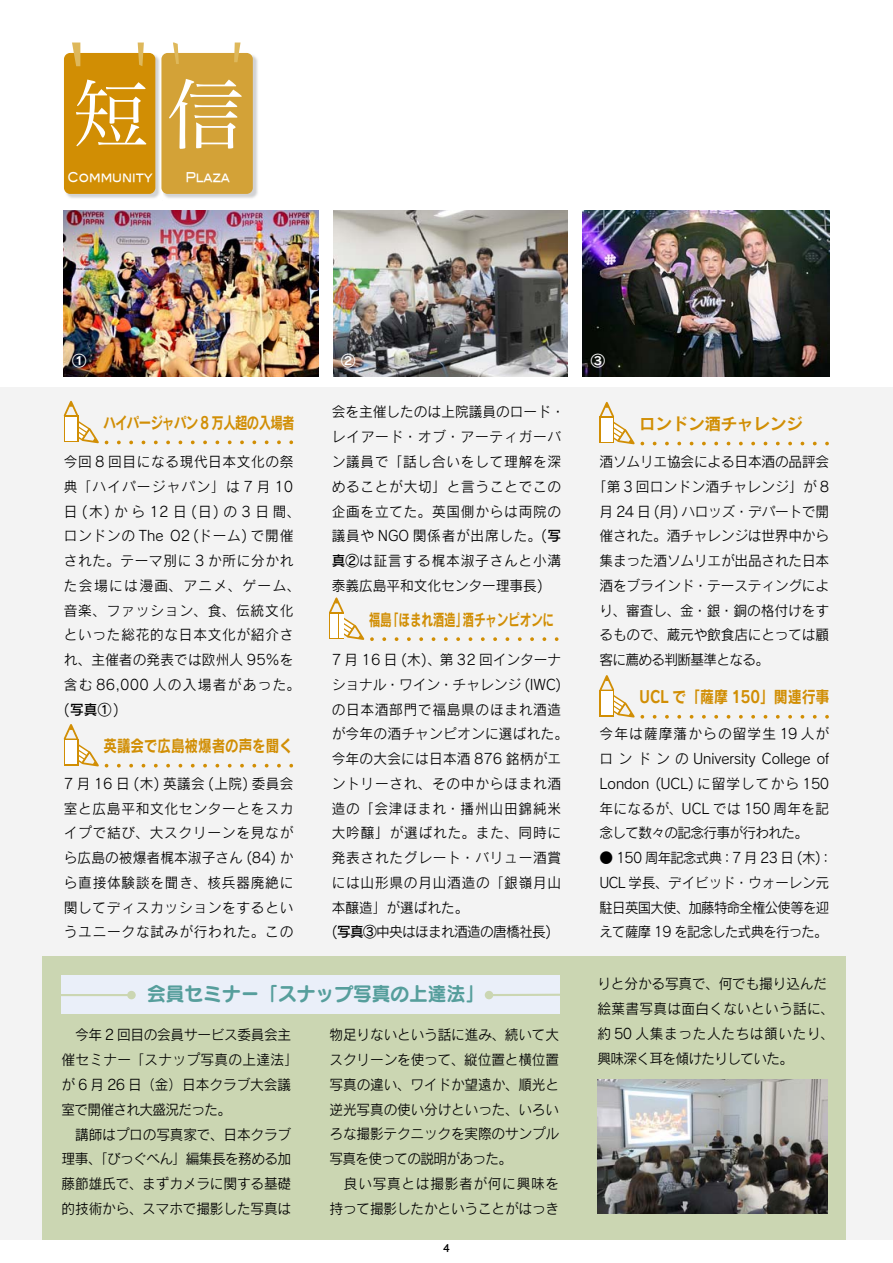
<style>
.page{position:relative;width:893px;height:1263px;background:#fff}
.page>*{position:absolute;margin:0;border:0;box-sizing:border-box;transform-origin:0 0}
.t1{font:19.5px "Seurat CID B 83 pv RKSJ H";color:#569e9c;scale:.96 1}
.t2{font:16.5px "Rodin CID B 83 pv RKSJ H";letter-spacing:-.01em;color:#d18e04;scale:.7 1}
.t3{font:16.5px "Rodin CID B 83 pv RKSJ H";letter-spacing:-.05em;color:#d18e04;scale:.75 1}
.t4{font:16.5px "Rodin CID B 83 pv RKSJ H";letter-spacing:-.01em;color:#d18e04;scale:.85 1}
.t5{font:16.5px "Rodin CID B 83 pv RKSJ H";letter-spacing:-.01em;color:#d18e04;scale:.82 1}
.t6{font:16.5px "Rodin CID B 83 pv RKSJ H";letter-spacing:-.01em;color:#d18e04}
.t7{font:14.25px/24.8px "Rodin CID M 83 pv RKSJ H";letter-spacing:.005em;color:#000;text-align:justify;scale:.96 1}
.t8{font:14.25px/24.8px "Rodin CID M 83 pv RKSJ H";letter-spacing:.05em;color:#000;scale:.96 1}
.t9{font:14.25px/24.8px "Rodin CID M 83 pv RKSJ H";letter-spacing:.055em;color:#000;scale:.96 1}
.t10{font:14.25px/24.8px "Rodin CID M 83 pv RKSJ H";letter-spacing:-.05em;color:#000;scale:.96 1}
.t11{font:14.25px "Rodin CID DB 83 pv RKSJ H";color:#000;scale:.96 1}
.t12{font:14.25px "Rodin CID B 83 pv RKSJ H";color:#fff}
.t13{font:13.5px "Blair Md ITCTT Medium";color:#fff;scale:.8 1}
.t14{font:500 12px "Bliss";color:#000}
.s1{font-family:"Rodin CID M 83 pv RKSJ H"}
.s2{font-family:"Rodin CID DB 83 pv RKSJ H"}
</style>
<div class="page">
<div style="left:0;top:387px;width:893px;height:852px;background:#f3f3f3"></div>
<img style="left:64px;top:53px;width:194px;height:145px">
<div style="left:64px;top:53px;width:91px;height:141px;background:#d18e04;border-radius:6px"></div>
<svg style="left:72px;top:43px;width:8px;height:23px"></svg>
<svg style="left:138px;top:43px;width:6px;height:23px"></svg>
<img style="left:161px;top:53px;width:1px;height:145px">
<div style="left:161px;top:53px;width:92px;height:141px;background:#d3a237;border-radius:6px"></div>
<svg style="left:173px;top:43px;width:6px;height:21px"></svg>
<svg style="left:234px;top:43px;width:7px;height:19px"></svg>
<svg style="left:76px;top:79px;width:166px;height:70px"></svg>
<svg style="left:119px;top:440px;width:162px;height:4px"></svg>
<svg style="left:63px;top:401px;width:36px;height:42px"></svg>
<hr style="left:65px;top:417px;width:3px;height:24px;background:#fff">
<div style="left:69px;top:417px;width:5px;height:24px;background:#fff"></div>
<hr style="left:74px;top:417px;width:3px;height:24px;background:#fff">
<svg style="left:119px;top:764px;width:162px;height:3px"></svg>
<svg style="left:63px;top:724px;width:36px;height:42px"></svg>
<hr style="left:65px;top:740px;width:3px;height:24px;background:#fff">
<hr style="left:69px;top:740px;width:4px;height:24px;background:#fff">
<hr style="left:74px;top:740px;width:3px;height:24px;background:#fff">
<svg style="left:384px;top:637px;width:163px;height:4px"></svg>
<svg style="left:329px;top:597px;width:36px;height:43px"></svg>
<hr style="left:331px;top:614px;width:3px;height:23px;background:#fff">
<hr style="left:335px;top:614px;width:3px;height:23px;background:#fff">
<div style="left:339px;top:614px;width:5px;height:23px;background:#fff"></div>
<img style="left:64px;top:210px;width:255px;height:166px">
<img style="left:334px;top:210px;width:234px;height:166px">
<img style="left:582px;top:210px;width:247px;height:166px">
<svg style="left:655px;top:442px;width:162px;height:3px"></svg>
<svg style="left:599px;top:402px;width:36px;height:42px"></svg>
<hr style="left:601px;top:418px;width:3px;height:24px;background:#fff">
<hr style="left:605px;top:418px;width:3px;height:24px;background:#fff">
<hr style="left:610px;top:418px;width:3px;height:24px;background:#fff">
<div style="left:43px;top:956px;width:803px;height:283px;background:#cbd6b2"></div>
<div style="left:62px;top:975px;width:498px;height:38px;background:#eaeff9"></div>
<img style="left:597px;top:1080px;width:230px;height:133px">
<svg style="left:655px;top:715px;width:162px;height:4px"></svg>
<svg style="left:599px;top:675px;width:36px;height:42px"></svg>
<hr style="left:601px;top:691px;width:3px;height:24px;background:#fff">
<hr style="left:605px;top:691px;width:3px;height:24px;background:#fff">
<hr style="left:610px;top:691px;width:3px;height:24px;background:#fff">
<hr style="left:57px;top:994px;width:74px;height:2px;background:#cbd6b2">
<div style="left:127px;top:991px;width:9px;height:8px;background:#cbd6b2;border-radius:50%"></div>
<hr style="left:489px;top:994px;width:77px;height:2px;background:#cbd6b2">
<div style="left:485px;top:991px;width:8px;height:8px;background:#cbd6b2;border-radius:50%"></div>
<p class="t13" style="left:68px;top:168px;width:108px">Community</p>
<p class="t13" style="left:185px;top:168px;width:57px">Plaza</p>
<p class="t12" style="left:72px;top:356px;width:16px">①</p>
<p class="t12" style="left:341px;top:356px;width:16px">②</p>
<p class="t12" style="left:591px;top:356px;width:16px">③</p>
<p class="t3" style="left:103px;top:417px;width:256px">ハイパージャパン 8 万人超の入場者</p>
<p class="t8" style="left:64px;top:451px;width:248px">今回 8 回目になる現代日本文化の祭典「ハイパージャパン」は 7 月 10日(木)から12日(日)の3日間、ロンドンの The O2 (ドーム) で開催された。テーマ別に 3 か所に分かれた会場には漫画、アニメ、ゲーム、音楽、ファッション、食、伝統文化といった総花的な日本文化が紹介され、主催者の発表では欧州人 95％を含む 86,000 人の入場者があった。</p>
<p class="t11" style="left:64px;top:704px;width:59px"><span class="s1">(</span>写真①<span class="s1">)</span></p>
<p class="t5" style="left:103px;top:740px;width:233px">英議会で広島被爆者の声を聞く</p>
<p class="t7" style="left:64px;top:773px;width:241px">7 月 16 日 (木) 英議会 (上院) 委員会室と広島平和文化センターとをスカイプで結び、大スクリーンを見ながら広島の被爆者梶本淑子さん (84) から直接体験談を聞き、核兵器廃絶に関してディスカッションをするというユニークな試みが行われた。この</p>
<p class="t9" style="left:332px;top:402px;width:244px">会を主催したのは上院議員のロード・レイアード・オブ・アーティガーバン議員で｢話し合いをして理解を深めることが大切｣と言うことでこの企画を立てた。英国側からは両院の議員や NGO 関係者が出席した。(<span class="s2">写真②</span>は証言する梶本淑子さんと小溝泰義広島平和文化センター理事長)</p>
<p class="t2" style="left:369px;top:613px;width:266px">福島「ほまれ酒造」酒チャンピオンに</p>
<p class="t8" style="left:332px;top:649px;width:248px">7 月 16 日 (木)、第 32 回インターナショナル・ワイン・チャレンジ (IWC)の日本酒部門で福島県のほまれ酒造が今年の酒チャンピオンに選ばれた。今年の大会には日本酒 876 銘柄がエントリーされ、その中からほまれ酒造の｢会津ほまれ・播州山田錦純米大吟醸｣が選ばれた。また、同時に発表されたグレート・バリュー酒賞には山形県の月山酒造の「銀嶺月山本醸造」が選ばれた。<br>(<span class="s2">写真③</span>中央はほまれ酒造の唐橋社長)</p>
<h1 class="t1" style="left:147px;top:987px;width:352px">会員セミナー「スナップ写真の上達法」</h1>
<p class="t7" style="left:62px;top:1025px;width:248px;text-align:left">　今年 2 回目の会員サービス委員会主催セミナー「スナップ写真の上達法」が 6 月 26 日（金）日本クラブ大会議室で開催され大盛況だった。<br>　講師はプロの写真家で、日本クラブ理事、「びっぐべん」編集長を務める加藤節雄氏で、まずカメラに関する基礎的技術から、スマホで撮影した写真は</p>
<p class="t7" style="left:330px;top:1025px;width:241px;text-align:left">物足りないという話に進み、続いて大スクリーンを使って、縦位置と横位置写真の違い、ワイドか望遠か、順光と逆光写真の使い分けといった、いろいろな撮影テクニックを実際のサンプル写真を使っての説明があった。<br>　良い写真とは撮影者が何に興味を持って撮影したかということがはっき</p>
<p class="t14" style="left:443px;top:1241px;width:8px">4</p>
<p class="t6" style="left:639px;top:418px;width:165px">ロンドン酒チャレンジ</p>
<p class="t7" style="left:600px;top:451px;width:241px">酒ソムリエ協会による日本酒の品評会｢第 3 回ロンドン酒チャレンジ｣が 8月 24 日 (月) ハロッズ・デパートで開催された。酒チャレンジは世界中から集まった酒ソムリエが出品された日本酒をブラインド・テースティングにより、審査し、金・銀・銅の格付けをするもので、蔵元や飲食店にとっては顧客に薦める判断基準となる。</p>
<p class="t4" style="left:639px;top:691px;width:225px">UCL で「薩摩 150」関連行事</p>
<p class="t7" style="left:600px;top:723px;width:241px">今年は薩摩藩からの留学生 19 人がロンドンの University College of London (UCL) に留学してから 150年になるが、UCL では 150 周年を記念して数々の記念行事が行われた。</p>
<p class="t10" style="left:600px;top:847px;width:244px">● 150 周年記念式典：7 月 23 日 (木)：<br>UCL 学長、デイビッド・ウォーレン元駐日英国大使、加藤特命全権公使等を迎えて薩摩 19 を記念した式典を行った。</p>
<p class="t7" style="left:597px;top:974px;width:248px;text-align:left">りと分かる写真で、何でも撮り込んだ絵葉書写真は面白くないという話に、約 50 人集まった人たちは頷いたり、興味深く耳を傾けたりしていた。</p>
</div>
